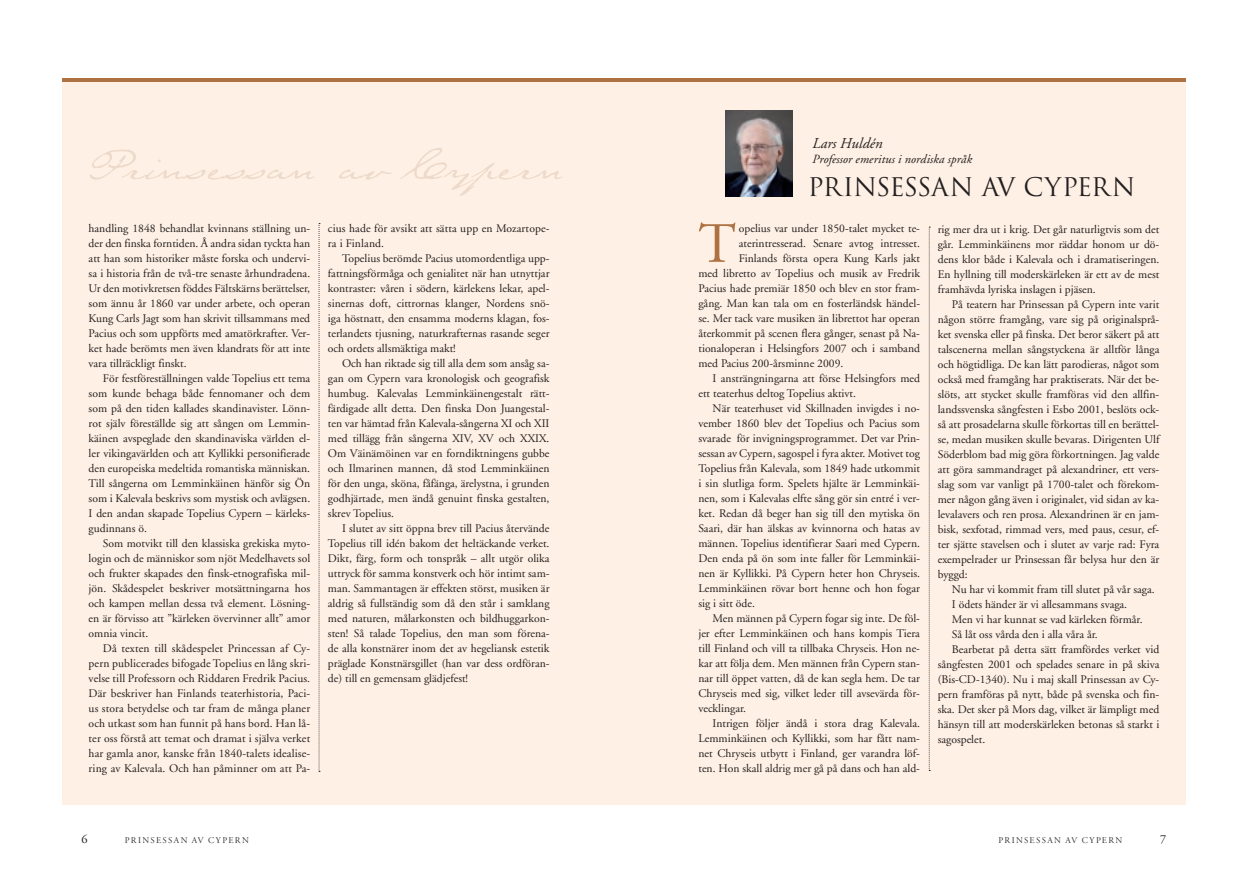
<style>
.page{position:relative;width:1248px;height:886px;background:#fff}
.page>*{position:absolute;margin:0;border:0;box-sizing:border-box;transform-origin:0 0}
.t1{font:56.88px "Adobe Garamond";color:#ae7142}
.t2{font:25px "Trajan Pro";letter-spacing:-.03em;color:#231f20}
.t3{font:italic 15px "Adobe Garamond";letter-spacing:.005em;color:#231f20}
.t4{font:italic 12.5px "Adobe Garamond";letter-spacing:.005em;color:#231f20}
.t5{font:12.25px "Adobe Garamond";color:#231f20}
.t6{font:11.62px/15px "Adobe Garamond";color:#231f20;text-align:justify}
.t7{font:8.75px "Adobe Garamond Titling";letter-spacing:.155em;color:#231f20}
</style>
<div class="page">
<div style="left:62px;top:80px;width:562px;height:724px;background:#fef0e4"></div>
<hr style="left:62px;top:78px;width:562px;height:4px;background:#ae7142">
<div style="left:624px;top:80px;width:561px;height:724px;background:#fef0e4"></div>
<hr style="left:624px;top:78px;width:561px;height:4px;background:#ae7142">
<svg style="left:928px;top:227px;width:2px;height:544px"></svg>
<svg style="left:319px;top:223px;width:1px;height:549px"></svg>
<img style="left:725px;top:110px;width:67px;height:86px">
<svg style="left:90px;top:148px;width:472px;height:48px"></svg>
<p class="t6" style="left:89px;top:221px;width:223px">handling 1848 behandlat kvinnans ställning un&shy;der den finska forntiden. Å andra sidan tyckta han att han som historiker måste forska och undervi&shy;sa i historia från de två-tre senaste århundradena.<br>Ur den motivkretsen föddes Fältskärns berättelser, som ännu år 1860 var under arbete, och operan Kung Carls Jagt som han skrivit tillsammans med Pacius och som uppförts med amatörkrafter. Ver&shy;ket hade berömts men även klandrats för att inte vara tillräckligt finskt.</p>
<p class="t6" style="left:89px;top:371px;width:223px;text-indent:14px">För festföreställningen valde Topelius ett tema som kunde behaga både fennomaner och dem som på den tiden kallades skandinavister. Lönn&shy;rot själv föreställde sig att sången om Lemmin&shy;käinen avspeglade den skandinaviska världen el&shy;ler vikingavärlden och att Kyllikki personifierade den europeiska medeltida romantiska människan.<br>Till sångerna om Lemminkäinen hänför sig Ön som i Kalevala beskrivs som mystisk och avlägsen.<br>I den andan skapade Topelius Cypern – kärleks&shy;gudinnans ö.</p>
<p class="t6" style="left:89px;top:536px;width:223px;text-indent:14px">Som motvikt till den klassiska grekiska myto&shy;login och de människor som njöt Medelhavets sol och frukter skapades den finsk-etnografiska mil&shy;jön. Skådespelet beskriver motsättningarna hos och kampen mellan dessa två element. Lösning&shy;en är förvisso att ”kärleken övervinner allt” amor omnia vincit.</p>
<p class="t6" style="left:89px;top:641px;width:223px;text-indent:14px">Då texten till skådespelet Princessan af Cy&shy;pern publicerades bifogade Topelius en lång skri&shy;velse till Professorn och Riddaren Fredrik Pacius.<br>Där beskriver han Finlands teaterhistoria, Paci&shy;us stora betydelse och tar fram de många planer och utkast som han funnit på hans bord. Han lå&shy;ter oss förstå att temat och dramat i själva verket har gamla anor, kanske från 1840-talets idealise&shy;ring av Kalevala. Och han påminner om att Pa-</p>
<p class="t6" style="left:328px;top:221px;width:223px">cius hade för avsikt att sätta upp en Mozartope&shy;ra i Finland.</p>
<p class="t6" style="left:328px;top:251px;width:223px;text-indent:14px">Topelius berömde Pacius utomordentliga upp&shy;fattningsförmåga och genialitet när han utnyttjar kontraster: våren i södern, kärlekens lekar, apel&shy;sinernas doft, cittrornas klanger, Nordens snö&shy;iga höstnatt, den ensamma moderns klagan, fos&shy;terlandets tjusning, naturkrafternas rasande seger och ordets allsmäktiga makt!</p>
<p class="t6" style="left:328px;top:356px;width:223px;text-indent:14px">Och han riktade sig till alla dem som ansåg sa&shy;gan om Cypern vara kronologisk och geografisk humbug. Kalevalas Lemminkäinengestalt rätt&shy;färdigade allt detta. Den finska Don Juangestal&shy;ten var hämtad från Kalevala-sångerna XI och XII med tillägg från sångerna XIV, XV och XXIX.<br>Om Väinämöinen var en forndiktningens gubbe och Ilmarinen mannen, då stod Lemminkäinen för den unga, sköna, fåfänga, ärelystna, i grunden godhjärtade, men ändå genuint finska gestalten, skrev Topelius.</p>
<p class="t6" style="left:328px;top:521px;width:223px;text-indent:14px">I slutet av sitt öppna brev till Pacius återvände Topelius till idén bakom det heltäckande verket.<br>Dikt, färg, form och tonspråk – allt utgör olika uttryck för samma konstverk och hör intimt sam&shy;man. Sammantagen är effekten störst, musiken är aldrig så fullständig som då den står i samklang med naturen, målarkonsten och bildhuggarkon&shy;sten! Så talade Topelius, den man som förena&shy;de alla konstnärer inom det av hegeliansk estetik präglade Konstnärsgillet (han var dess ordföran&shy;de) till en gemensam glädjefest!</p>
<p class="t3" style="left:811px;top:135px;width:72px">Lars Huldén</p>
<p class="t4" style="left:811px;top:152px;width:161px">Professor emeritus i nordiska språk</p>
<h2 class="t2" style="left:808px;top:171px;width:329px">PRINSESSAN AV CYPERN</h2>
<h1 class="t1" style="left:698px;top:213px;width:39px">T</h1>
<p class="t6" style="left:738px;top:221px;width:183px">opelius var under 1850-talet mycket te-</p>
<p class="t6" style="left:738px;top:236px;width:183px">aterintresserad. Senare avtog intresset.</p>
<p class="t6" style="left:738px;top:251px;width:183px">Finlands första opera Kung Karls jakt</p>
<p class="t6" style="left:698px;top:266px;width:223px">med libretto av Topelius och musik av Fredrik</p>
<p class="t6" style="left:698px;top:281px;width:223px">Pacius hade premiär 1850 och blev en stor fram-</p>
<p class="t6" style="left:698px;top:296px;width:223px">gång. Man kan tala om en fosterländsk händel-</p>
<p class="t6" style="left:698px;top:311px;width:223px">se. Mer tack vare musiken än librettot har operan</p>
<p class="t6" style="left:698px;top:326px;width:223px">återkommit på scenen flera gånger, senast på Na-</p>
<p class="t6" style="left:698px;top:341px;width:223px">tionaloperan i Helsingfors 2007 och i samband</p>
<p class="t6" style="left:698px;top:356px;width:146px">med Pacius 200-årsminne 2009.</p>
<p class="t6" style="left:712px;top:371px;width:209px">I ansträngningarna att förse Helsingfors med</p>
<p class="t6" style="left:698px;top:386px;width:159px">ett teaterhus deltog Topelius aktivt.</p>
<p class="t6" style="left:712px;top:401px;width:209px">När teaterhuset vid Skillnaden invigdes i no-</p>
<p class="t6" style="left:698px;top:416px;width:223px">vember 1860 blev det Topelius och Pacius som</p>
<p class="t6" style="left:698px;top:431px;width:223px">svarade för invigningsprogrammet. Det var Prin-</p>
<p class="t6" style="left:698px;top:446px;width:223px">sessan av Cypern, sagospel i fyra akter. Motivet tog</p>
<p class="t6" style="left:698px;top:461px;width:223px">Topelius från Kalevala, som 1849 hade utkommit</p>
<p class="t6" style="left:698px;top:476px;width:223px">i sin slutliga form. Spelets hjälte är Lemminkäi-</p>
<p class="t6" style="left:698px;top:491px;width:223px">nen, som i Kalevalas elfte sång gör sin entré i ver-</p>
<p class="t6" style="left:698px;top:506px;width:223px">ket. Redan då beger han sig till den mytiska ön</p>
<p class="t6" style="left:698px;top:521px;width:223px">Saari, där han älskas av kvinnorna och hatas av</p>
<p class="t6" style="left:698px;top:536px;width:223px">männen. Topelius identifierar Saari med Cypern.</p>
<p class="t6" style="left:698px;top:551px;width:223px">Den enda på ön som inte faller för Lemminkäi-</p>
<p class="t6" style="left:698px;top:566px;width:223px">nen är Kyllikki. På Cypern heter hon Chryseis.</p>
<p class="t6" style="left:698px;top:581px;width:223px">Lemminkäinen rövar bort henne och hon fogar</p>
<p class="t6" style="left:698px;top:596px;width:58px">sig i sitt öde.</p>
<p class="t6" style="left:712px;top:611px;width:209px">Men männen på Cypern fogar sig inte. De föl-</p>
<p class="t6" style="left:698px;top:626px;width:223px">jer efter Lemminkäinen och hans kompis Tiera</p>
<p class="t6" style="left:698px;top:641px;width:223px">till Finland och vill ta tillbaka Chryseis. Hon ne-</p>
<p class="t6" style="left:698px;top:656px;width:223px">kar att följa dem. Men männen från Cypern stan-</p>
<p class="t6" style="left:698px;top:671px;width:223px">nar till öppet vatten, då de kan segla hem. De tar</p>
<p class="t6" style="left:698px;top:686px;width:223px">Chryseis med sig, vilket leder till avsevärda för-</p>
<p class="t6" style="left:698px;top:701px;width:49px">vecklingar.</p>
<p class="t6" style="left:712px;top:716px;width:209px">Intrigen följer ändå i stora drag Kalevala.</p>
<p class="t6" style="left:698px;top:731px;width:223px">Lemminkäinen och Kyllikki, som har fått nam-</p>
<p class="t6" style="left:698px;top:746px;width:223px">net Chryseis utbytt i Finland, ger varandra löf-</p>
<p class="t6" style="left:698px;top:761px;width:223px">ten. Hon skall aldrig mer gå på dans och han ald-</p>
<p class="t6" style="left:937px;top:222px;width:223px">rig mer dra ut i krig. Det går naturligtvis som det går. Lemminkäinens mor räddar honom ur dö&shy;dens klor både i Kalevala och i dramatiseringen.<br>En hyllning till moderskärleken är ett av de mest framhävda lyriska inslagen i pjäsen.</p>
<p class="t6" style="left:937px;top:297px;width:223px;text-indent:14px">På teatern har Prinsessan på Cypern inte varit någon större framgång, vare sig på originalsprå&shy;ket svenska eller på finska. Det beror säkert på att talscenerna mellan sångstyckena är alltför långa och högtidliga. De kan lätt parodieras, något som också med framgång har praktiserats. När det be&shy;slöts, att stycket skulle framföras vid den allfin&shy;landssvenska sångfesten i Esbo 2001, beslöts ock&shy;så att prosadelarna skulle förkortas till en berättel&shy;se, medan musiken skulle bevaras. Dirigenten Ulf Söderblom bad mig göra förkortningen. Jag valde att göra sammandraget på alexandriner, ett vers&shy;slag som var vanligt på 1700-talet och förekom&shy;mer någon gång även i originalet, vid sidan av ka&shy;levalavers och ren prosa. Alexandrinen är en jam&shy;bisk, sexfotad, rimmad vers, med paus, cesur, ef&shy;ter sjätte stavelsen och i slutet av varje rad: Fyra exempelrader ur Prinsessan får belysa hur den är byggd:</p>
<p class="t6" style="left:951px;top:582px;width:204px">Nu har vi kommit fram till slutet på vår saga.</p>
<p class="t6" style="left:951px;top:597px;width:177px">I ödets händer är vi allesammans svaga.</p>
<p class="t6" style="left:951px;top:612px;width:192px">Men vi har kunnat se vad kärleken förmår.</p>
<p class="t6" style="left:951px;top:627px;width:147px">Så låt oss vårda den i alla våra år.</p>
<p class="t6" style="left:951px;top:642px;width:209px">Bearbetat på detta sätt framfördes verket vid</p>
<p class="t6" style="left:937px;top:657px;width:223px">sångfesten 2001 och spelades senare in på skiva</p>
<p class="t6" style="left:937px;top:672px;width:223px">(Bis-CD-1340). Nu i maj skall Prinsessan av Cy-</p>
<p class="t6" style="left:937px;top:687px;width:223px">pern framföras på nytt, både på svenska och fin-</p>
<p class="t6" style="left:937px;top:702px;width:223px">ska. Det sker på Mors dag, vilket är lämpligt med</p>
<p class="t6" style="left:937px;top:717px;width:223px">hänsyn till att moderskärleken betonas så starkt i</p>
<p class="t6" style="left:937px;top:732px;width:49px">sagospelet.</p>
<p class="t5" style="left:81px;top:833px;width:8px">6</p>
<p class="t7" style="left:125px;top:835px;width:125px">PRINSESSAN AV CYPERN</p>
<p class="t7" style="left:998px;top:835px;width:125px">PRINSESSAN AV CYPERN</p>
<p class="t5" style="left:1160px;top:833px;width:8px">7</p>
</div>
